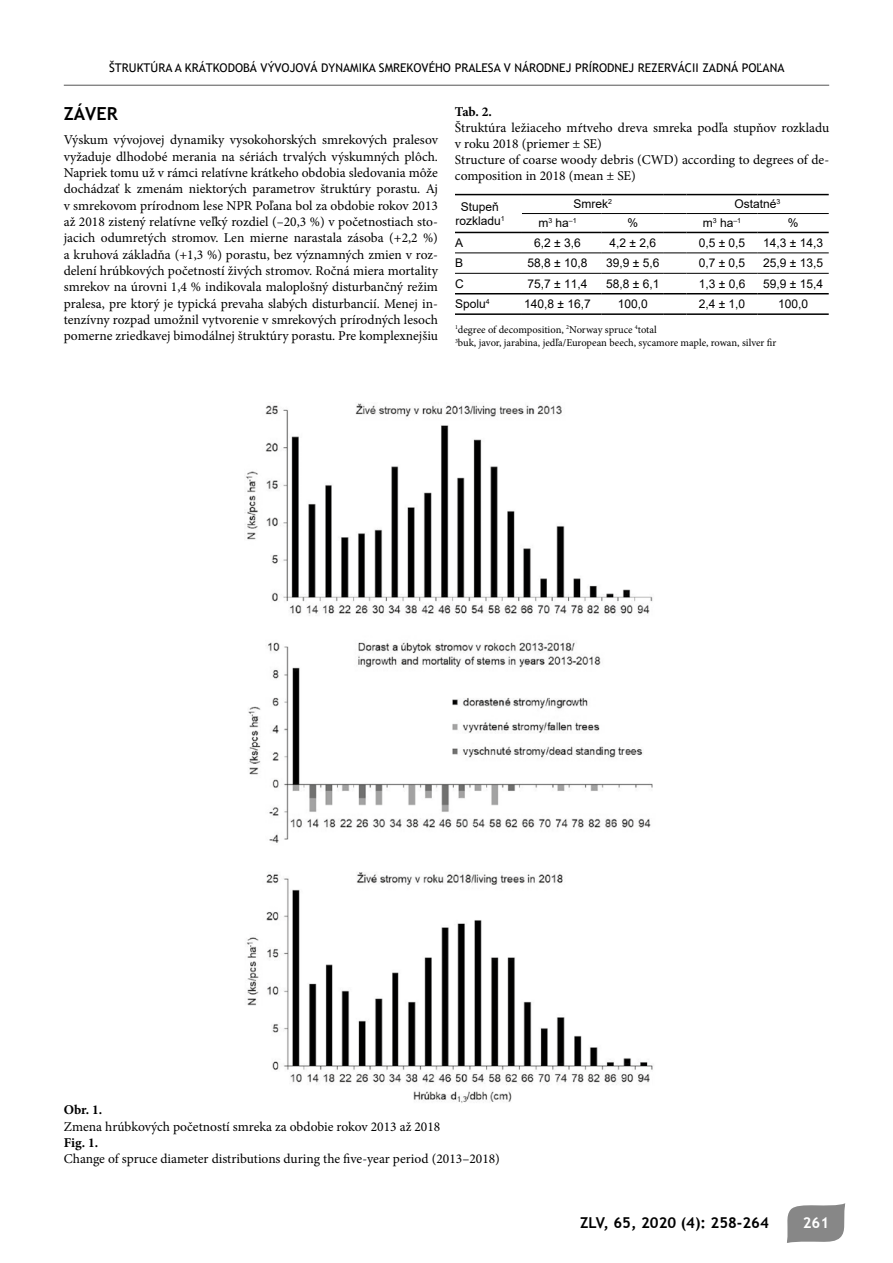
<style>
.page{position:relative;width:893px;height:1263px;background:#fff}
.page>*{position:absolute;margin:0;border:0;box-sizing:border-box;transform-origin:0 0}
.t1{font:700 18px "Trebuchet MS";color:#000}
.t2{font:700 15px "Trebuchet MS";color:#000}
.t3{font:700 15px "Trebuchet MS";color:#fff}
.t4{font:13.5px/16.4px "Minion Pro";color:#000}
.t5{font:700 13.5px "Minion Pro";letter-spacing:-.01em;color:#000}
.t6{font:12px/14.4px "Arial";color:#000;text-align:center}
.t7{font:12px "Trebuchet MS";color:#000}
.t8{font:10.5px/13.5px "Minion Pro";letter-spacing:-.01em;color:#000}
</style>
<div class="page">
<hr style="left:64px;top:85px;width:765px;height:1px;background:#000">
<svg style="left:787px;top:1203px;width:59px;height:40px;background:#999"></svg>
<img style="left:244px;top:403px;width:409px;height:700px">
<hr style="left:522px;top:213px;width:80px;height:1px;background:#000">
<hr style="left:602px;top:213px;width:62px;height:1px;background:#000">
<svg style="left:664px;top:213px;width:22px;height:1px"></svg>
<hr style="left:686px;top:213px;width:71px;height:1px;background:#000">
<hr style="left:757px;top:213px;width:72px;height:1px;background:#000">
<hr style="left:455px;top:252px;width:67px;height:1px;background:#000">
<hr style="left:522px;top:252px;width:80px;height:1px;background:#000">
<hr style="left:602px;top:252px;width:62px;height:1px;background:#000">
<svg style="left:664px;top:252px;width:22px;height:1px"></svg>
<hr style="left:686px;top:252px;width:71px;height:1px;background:#000">
<hr style="left:757px;top:252px;width:72px;height:1px;background:#000">
<hr style="left:455px;top:273px;width:67px;height:1px;background:#000">
<hr style="left:522px;top:273px;width:80px;height:1px;background:#000">
<hr style="left:602px;top:273px;width:62px;height:1px;background:#000">
<svg style="left:664px;top:273px;width:22px;height:1px"></svg>
<hr style="left:686px;top:273px;width:71px;height:1px;background:#000">
<hr style="left:757px;top:273px;width:72px;height:1px;background:#000">
<hr style="left:455px;top:194px;width:67px;height:1px;background:#000">
<hr style="left:455px;top:232px;width:67px;height:1px;background:#000">
<hr style="left:522px;top:194px;width:80px;height:1px;background:#000">
<hr style="left:602px;top:194px;width:62px;height:1px;background:#000">
<svg style="left:664px;top:194px;width:22px;height:1px"></svg>
<hr style="left:686px;top:194px;width:71px;height:1px;background:#000">
<hr style="left:757px;top:194px;width:72px;height:1px;background:#000">
<hr style="left:522px;top:232px;width:80px;height:1px;background:#000">
<hr style="left:602px;top:232px;width:62px;height:1px;background:#000">
<svg style="left:664px;top:232px;width:22px;height:1px"></svg>
<hr style="left:686px;top:232px;width:71px;height:1px;background:#000">
<hr style="left:757px;top:232px;width:72px;height:1px;background:#000">
<hr style="left:455px;top:293px;width:67px;height:1px;background:#000">
<hr style="left:522px;top:293px;width:80px;height:1px;background:#000">
<hr style="left:602px;top:293px;width:62px;height:1px;background:#000">
<svg style="left:664px;top:293px;width:22px;height:1px"></svg>
<hr style="left:686px;top:293px;width:71px;height:1px;background:#000">
<hr style="left:757px;top:293px;width:72px;height:1px;background:#000">
<hr style="left:455px;top:313px;width:67px;height:2px;background:#000">
<hr style="left:522px;top:313px;width:80px;height:2px;background:#000">
<hr style="left:602px;top:313px;width:62px;height:2px;background:#000">
<hr style="left:664px;top:313px;width:22px;height:2px;background:#000">
<hr style="left:686px;top:313px;width:71px;height:2px;background:#000">
<hr style="left:757px;top:313px;width:72px;height:2px;background:#000">
<p class="t7" style="left:109px;top:60px;width:677px">ŠTRUKTÚRA A KRÁTKODOBÁ VÝVOJOVÁ DYNAMIKA SMREKOVÉHO PRALESA V NÁRODNEJ PRÍRODNEJ REZERVÁCII ZADNÁ POĽANA</p>
<h1 class="t1" style="left:64px;top:102px;width:55px">ZÁVER</h1>
<p class="t4" style="left:64px;top:132px;width:376px;text-align:justify">Výskum vývojovej dynamiky vysokohorských smrekových pralesov vyžaduje dlhodobé merania na sériách trvalých výskumných plôch.<br>Napriek tomu už v rámci relatívne krátkeho obdobia sledovania môže dochádzať k zmenám niektorých parametrov štruktúry porastu. Aj v smrekovom prírodnom lese NPR Poľana bol za obdobie rokov 2013 až 2018 zistený relatívne veľký rozdiel (–20,3 %) v početnostiach sto&shy;jacich odumretých stromov. Len mierne narastala zásoba (+2,2 %) a kruhová základňa (+1,3 %) porastu, bez významných zmien v roz&shy;delení hrúbkových početností živých stromov. Ročná miera mortality smrekov na úrovni 1,4 % indikovala maloplošný disturbančný režim pralesa, pre ktorý je typická prevaha slabých disturbancií. Menej in&shy;tenzívny rozpad umožnil vytvorenie v smrekových prírodných lesoch pomerne zriedkavej bimodálnej štruktúry porastu. Pre komplexnejšiu</p>
<p class="t5" style="left:455px;top:102px;width:39px">Tab. 2.</p>
<p class="t4" style="left:455px;top:120px;width:376px">Štruktúra ležiaceho mŕtveho dreva smreka podľa stupňov rozkladu v roku 2018 (priemer ± SE)<br>Structure of coarse woody debris (CWD) according to degrees of de&shy;composition in 2018 (mean ± SE)</p>
<p class="t6" style="left:455px;top:199px;width:51px">Stupeň rozkladu<sup>1</sup></p>
<p class="t6" style="left:574px;top:197px;width:40px">Smrek<sup>2</sup></p>
<p class="t6" style="left:735px;top:197px;width:47px">Ostatné<sup>3</sup></p>
<p class="t6" style="left:538px;top:216px;width:40px">m<sup>3</sup> ha<sup>–1</sup></p>
<p class="t6" style="left:627px;top:216px;width:12px">%</p>
<p class="t6" style="left:703px;top:216px;width:40px">m<sup>3</sup> ha<sup>–1</sup></p>
<p class="t6" style="left:788px;top:216px;width:12px">%</p>
<p class="t6" style="left:455px;top:236px;width:10px">A</p>
<p class="t6" style="left:534px;top:236px;width:48px">6,2 ± 3,6</p>
<p class="t6" style="left:609px;top:236px;width:48px">4,2 ± 2,6</p>
<p class="t6" style="left:699px;top:236px;width:48px">0,5 ± 0,5</p>
<p class="t6" style="left:763px;top:236px;width:61px">14,3 ± 14,3</p>
<p class="t6" style="left:455px;top:256px;width:10px">B</p>
<p class="t6" style="left:528px;top:256px;width:61px">58,8 ± 10,8</p>
<p class="t6" style="left:606px;top:256px;width:55px">39,9 ± 5,6</p>
<p class="t6" style="left:699px;top:256px;width:48px">0,7 ± 0,5</p>
<p class="t6" style="left:763px;top:256px;width:61px">25,9 ± 13,5</p>
<p class="t6" style="left:455px;top:276px;width:10px">C</p>
<p class="t6" style="left:528px;top:276px;width:61px">75,7 ± 11,4</p>
<p class="t6" style="left:606px;top:276px;width:55px">58,8 ± 6,1</p>
<p class="t6" style="left:699px;top:276px;width:48px">1,3 ± 0,6</p>
<p class="t6" style="left:763px;top:276px;width:61px">59,9 ± 15,4</p>
<p class="t6" style="left:455px;top:297px;width:36px">Spolu<sup>4</sup></p>
<p class="t6" style="left:524px;top:297px;width:68px">140,8 ± 16,7</p>
<p class="t6" style="left:618px;top:297px;width:32px">100,0</p>
<p class="t6" style="left:699px;top:297px;width:48px">2,4 ± 1,0</p>
<p class="t6" style="left:778px;top:297px;width:32px">100,0</p>
<p class="t8" style="left:455px;top:323px;width:323px"><sup>1</sup>degree of decomposition, <sup>2</sup>Norway spruce <sup>4</sup>total<br><sup>3</sup>buk, javor, jarabina, jedľa/European beech, sycamore maple, rowan, silver fir</p>
<p class="t5" style="left:64px;top:1100px;width:40px">Obr. 1.</p>
<p class="t4" style="left:64px;top:1118px;width:378px">Zmena hrúbkových početností smreka za obdobie rokov 2013 až 2018</p>
<p class="t5" style="left:64px;top:1133px;width:36px">Fig. 1.</p>
<p class="t4" style="left:64px;top:1150px;width:438px">Change of spruce diameter distributions during the five-year period (2013–2018)</p>
<p class="t2" style="left:580px;top:1213px;width:190px">ZLV, 65, 2020 (4): 258-264</p>
<p class="t3" style="left:803px;top:1213px;width:28px">261</p>
</div>
